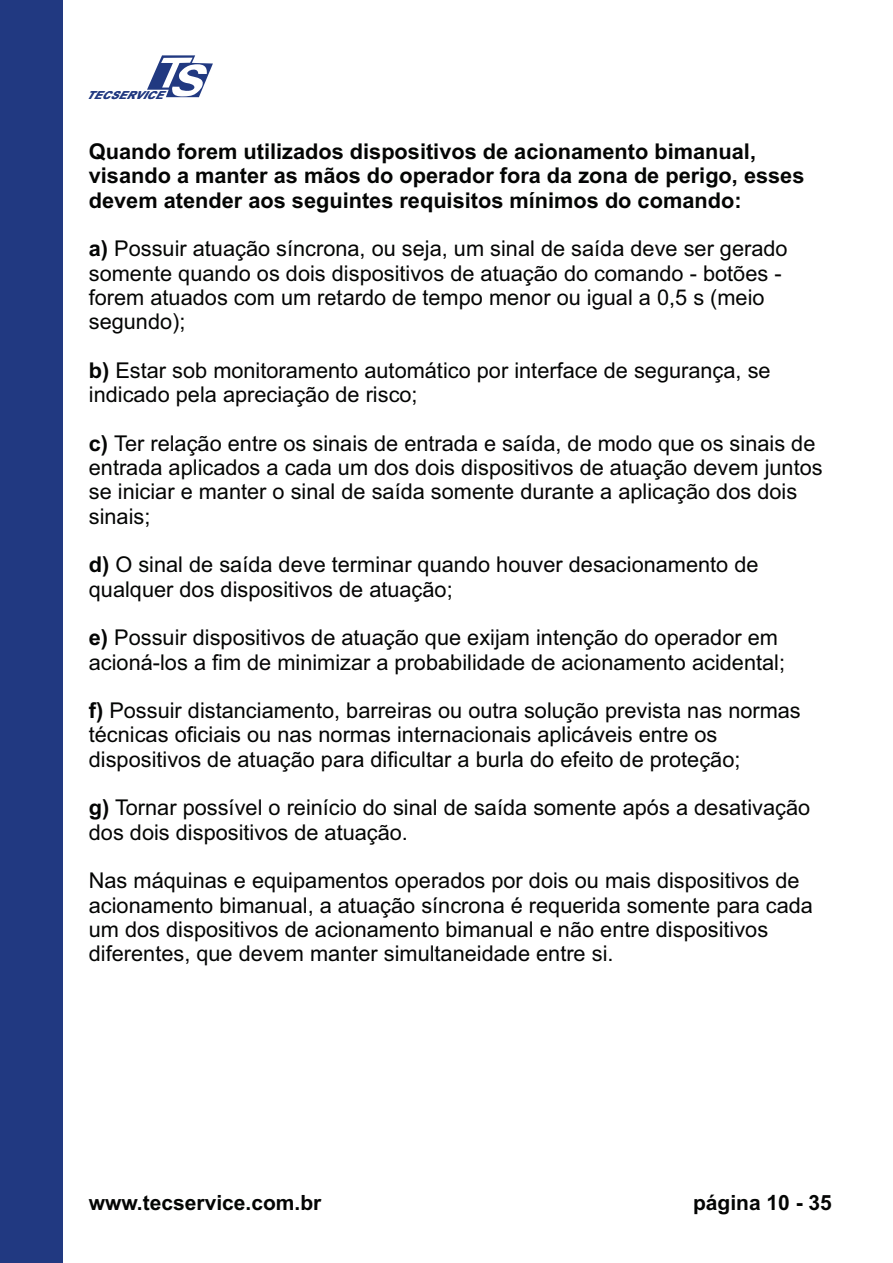
<style>
.page{position:relative;width:893px;height:1263px;background:#fff}
.page>*{position:absolute;margin:0;border:0;box-sizing:border-box;transform-origin:0 0}
.t1{font:21.75px/24.3px "Arial";color:#040504}
.t2{font:700 21.75px/24.3px "Arial";color:#040504}
.t3{font:700 21px "Arial";color:#040504}
.t4{font:italic 700 10.95px "Arial";color:#213981}
.s1{font-weight:700}
</style>
<div class="page">
<div style="left:0;top:0;width:63px;height:1263px;background:#213981"></div>
<svg style="left:147px;top:55px;width:66px;height:42px"></svg>
<p class="t4" style="left:86px;top:91px;width:83px">TECSERVICE</p>
<p class="t2" style="left:89px;top:141px;width:717px">Quando forem utilizados dispositivos de acionamento bimanual, visando a manter as mãos do operador fora da zona de perigo, esses devem atender aos seguintes requisitos mínimos do comando:</p>
<p class="t1" style="left:89px;top:239px;width:700px"><span class="s1">a)</span> Possuir atuação síncrona, ou seja, um sinal de saída deve ser gerado somente quando os dois dispositivos de atuação do comando - botões - forem atuados com um retardo de tempo menor ou igual a 0,5 s (meio segundo);</p>
<p class="t1" style="left:89px;top:360px;width:683px"><span class="s1">b)</span> Estar sob monitoramento automático por interface de segurança, se indicado pela apreciação de risco;</p>
<p class="t1" style="left:89px;top:433px;width:735px"><span class="s1">c)</span> Ter relação entre os sinais de entrada e saída, de modo que os sinais de entrada aplicados a cada um dos dois dispositivos de atuação devem juntos se iniciar e manter o sinal de saída somente durante a aplicação dos dois sinais;</p>
<p class="t1" style="left:89px;top:554px;width:671px"><span class="s1">d)</span> O sinal de saída deve terminar quando houver desacionamento de qualquer dos dispositivos de atuação;</p>
<p class="t1" style="left:89px;top:627px;width:698px"><span class="s1">e)</span> Possuir dispositivos de atuação que exijam intenção do operador em acioná-los a fim de minimizar a probabilidade de acionamento acidental;</p>
<p class="t1" style="left:89px;top:700px;width:713px"><span class="s1">f)</span> Possuir distanciamento, barreiras ou outra solução prevista nas normas técnicas oficiais ou nas normas internacionais aplicáveis entre os dispositivos de atuação para dificultar a burla do efeito de proteção;</p>
<p class="t1" style="left:89px;top:797px;width:723px"><span class="s1">g)</span> Tornar possível o reinício do sinal de saída somente após a desativação dos dois dispositivos de atuação.</p>
<p class="t1" style="left:89px;top:870px;width:726px">Nas máquinas e equipamentos operados por dois ou mais dispositivos de acionamento bimanual, a atuação síncrona é requerida somente para cada um dos dispositivos de acionamento bimanual e não entre dispositivos diferentes, que devem manter simultaneidade entre si.</p>
<p class="t3" style="left:89px;top:1194px;width:234px">www.tecservice.com.br</p>
<p class="t3" style="left:693px;top:1194px;width:140px">página 10 - 35</p>
</div>
